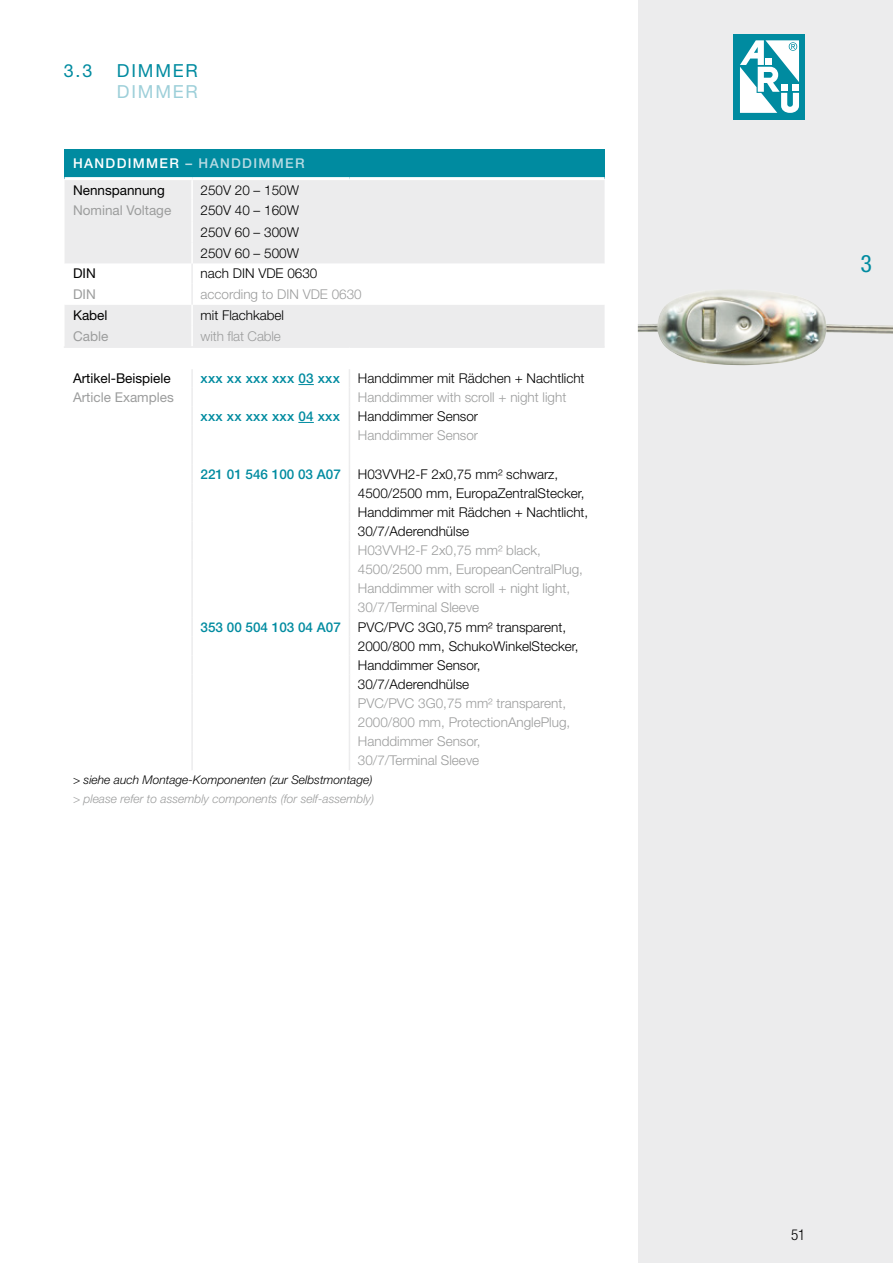
<style>
.page{position:relative;width:893px;height:1263px;background:#fff}
.page>*{position:absolute;margin:0;border:0;box-sizing:border-box;transform-origin:0 0}
.t1{font:condensed 24px "Helvetica Neue LT Std";color:#008ba0}
.t2{font:18px "Helvetica Neue LT Std";letter-spacing:.1em;color:#008ba0}
.t3{font:18px "Helvetica Neue LT Std";letter-spacing:.1em;color:#9dcfd9}
.t4{font:300 condensed 15px "Helvetica Neue LT Std";color:#000}
.t5{font:300 13.5px/19.2px "Helvetica Neue LT Std";color:#000}
.t6{font:300 13.5px/19.2px "Helvetica Neue LT Std";color:#9c9d9d}
.t7{font:500 13.5px "Helvetica Neue LT Std";letter-spacing:.01em;color:#008ba0}
.t8{font:13.5px/27px "Helvetica Neue LT Std";color:#000}
.t9{font:13.5px "Helvetica Neue LT Std";color:#9c9d9d}
.t10{font:italic 300 12px "Helvetica Neue LT Std";color:#9c9d9d}
.t11{font:italic 300 12px "Helvetica Neue LT Std";color:#000}
.s1{font-weight:500;color:#fff}
.s2{font-weight:500;color:#b8dbe3}
</style>
<div class="page">
<div style="left:638px;top:0;width:255px;height:1263px;background:#ececed"></div>
<img style="left:638px;top:290px;width:255px;height:75px">
<div style="left:65px;top:149px;width:540px;height:30px;background:#008ba0"></div>
<div style="left:65px;top:180px;width:540px;height:83px;background:#ececed"></div>
<svg style="left:65px;top:305px;width:540px;height:117px"></svg>
<hr style="left:191px;top:348px;width:2px;height:20px;background:#fff">
<hr style="left:64px;top:368px;width:128px;height:1px;background:#fff">
<hr style="left:192px;top:368px;width:158px;height:1px;background:#fff">
<hr style="left:191px;top:180px;width:2px;height:20px;background:#fff">
<hr style="left:191px;top:200px;width:2px;height:21px;background:#fff">
<hr style="left:191px;top:221px;width:2px;height:21px;background:#fff">
<hr style="left:191px;top:242px;width:2px;height:22px;background:#fff">
<hr style="left:65px;top:177px;width:127px;height:3px;background:#fff">
<hr style="left:192px;top:177px;width:157px;height:3px;background:#fff">
<hr style="left:349px;top:177px;width:256px;height:3px;background:#fff">
<hr style="left:191px;top:305px;width:2px;height:21px;background:#fff">
<hr style="left:191px;top:326px;width:2px;height:20px;background:#fff">
<svg style="left:191px;top:264px;width:2px;height:19px"></svg>
<hr style="left:191px;top:283px;width:2px;height:22px;background:#ececed">
<hr style="left:64px;top:346px;width:128px;height:2px;background:#ececed">
<hr style="left:192px;top:346px;width:157px;height:2px;background:#ececed">
<hr style="left:349px;top:346px;width:256px;height:2px;background:#ececed">
<svg style="left:191px;top:369px;width:2px;height:152px"></svg>
<hr style="left:191px;top:521px;width:2px;height:20px;background:#ececed">
<svg style="left:191px;top:541px;width:2px;height:114px"></svg>
<hr style="left:191px;top:655px;width:2px;height:20px;background:#ececed">
<svg style="left:191px;top:675px;width:2px;height:95px"></svg>
<svg style="left:349px;top:348px;width:1px;height:422px"></svg>
<svg style="left:298px;top:384px;width:16px;height:1px"></svg>
<svg style="left:298px;top:422px;width:16px;height:1px"></svg>
<div style="left:733px;top:34px;width:72px;height:85px;background:#008ba0"></div>
<svg style="left:740px;top:40px;width:59px;height:73px"></svg>
<h2 class="t2" style="left:64px;top:59px;width:30px">3.3</h2>
<h2 class="t2" style="left:117px;top:59px;width:83px">DIMMER</h2>
<h2 class="t3" style="left:117px;top:81px;width:83px">DIMMER</h2>
<p class="t8" style="left:73px;top:149px;width:233px"><span class="s1">HANDDIMMER</span> <span class="s2">– HANDDIMMER<br></span>Nennspannung</p>
<p class="t5" style="left:201px;top:180px;width:100px">250V 20 – 150W</p>
<p class="t9" style="left:73px;top:202px;width:100px">Nominal Voltage</p>
<p class="t5" style="left:201px;top:200px;width:100px;line-height:21.3px;text-align:justify">250V 40 – 160W 250V 60 – 300W 250V 60 – 500W</p>
<p class="t8" style="left:73px;top:260px;width:24px">DIN</p>
<p class="t5" style="left:201px;top:264px;width:118px">nach DIN VDE 0630</p>
<p class="t9" style="left:73px;top:286px;width:24px">DIN</p>
<p class="t6" style="left:201px;top:284px;width:163px">according to DIN VDE 0630</p>
<p class="t8" style="left:73px;top:302px;width:36px">Kabel</p>
<p class="t5" style="left:201px;top:305px;width:85px">mit Flachkabel</p>
<p class="t9" style="left:73px;top:328px;width:37px">Cable</p>
<p class="t6" style="left:201px;top:326px;width:82px">with flat Cable</p>
<p class="t8" style="left:73px;top:365px;width:99px">Artikel-Beispiele</p>
<p class="t7" style="left:201px;top:370px;width:141px">xxx xx xxx xxx 03 xxx</p>
<p class="t5" style="left:358px;top:368px;width:228px">Handdimmer mit Rädchen + Nachtlicht</p>
<p class="t9" style="left:73px;top:389px;width:102px">Article Examples</p>
<p class="t6" style="left:358px;top:387px;width:210px">Handdimmer with scroll + night light</p>
<p class="t7" style="left:201px;top:408px;width:141px">xxx xx xxx xxx 04 xxx</p>
<p class="t5" style="left:358px;top:406px;width:122px">Handdimmer Sensor</p>
<p class="t6" style="left:358px;top:425px;width:122px">Handdimmer Sensor</p>
<p class="t7" style="left:201px;top:466px;width:142px">221 01 546 100 03 A07</p>
<p class="t5" style="left:358px;top:464px;width:232px">H03VVH2-F 2x0,75 mm² schwarz,<br>4500/2500 mm, EuropaZentralStecker,<br>Handdimmer mit Rädchen + Nachtlicht,<br>30/7/Aderendhülse</p>
<p class="t6" style="left:358px;top:540px;width:227px">H03VVH2-F 2x0,75 mm² black,<br>4500/2500 mm, EuropeanCentralPlug,<br>Handdimmer with scroll + night light,<br>30/7/Terminal Sleeve</p>
<p class="t7" style="left:201px;top:619px;width:142px">353 00 504 103 04 A07</p>
<p class="t5" style="left:358px;top:617px;width:222px">PVC/PVC 3G0,75 mm² transparent,<br>2000/800 mm, SchukoWinkelStecker,<br>Handdimmer Sensor,<br>30/7/Aderendhülse</p>
<p class="t6" style="left:358px;top:693px;width:214px">PVC/PVC 3G0,75 mm² transparent,<br>2000/800 mm, ProtectionAnglePlug,<br>Handdimmer Sensor,<br>30/7/Terminal Sleeve</p>
<p class="t11" style="left:73px;top:773px;width:301px">&gt; siehe auch Montage-Komponenten (zur Selbstmontage)</p>
<p class="t10" style="left:73px;top:792px;width:303px">&gt; please refer to assembly components (for self-assembly)</p>
<h1 class="t1" style="left:861px;top:249px;width:13px">3</h1>
<p class="t4" style="left:791px;top:1226px;width:15px">51</p>
</div>
